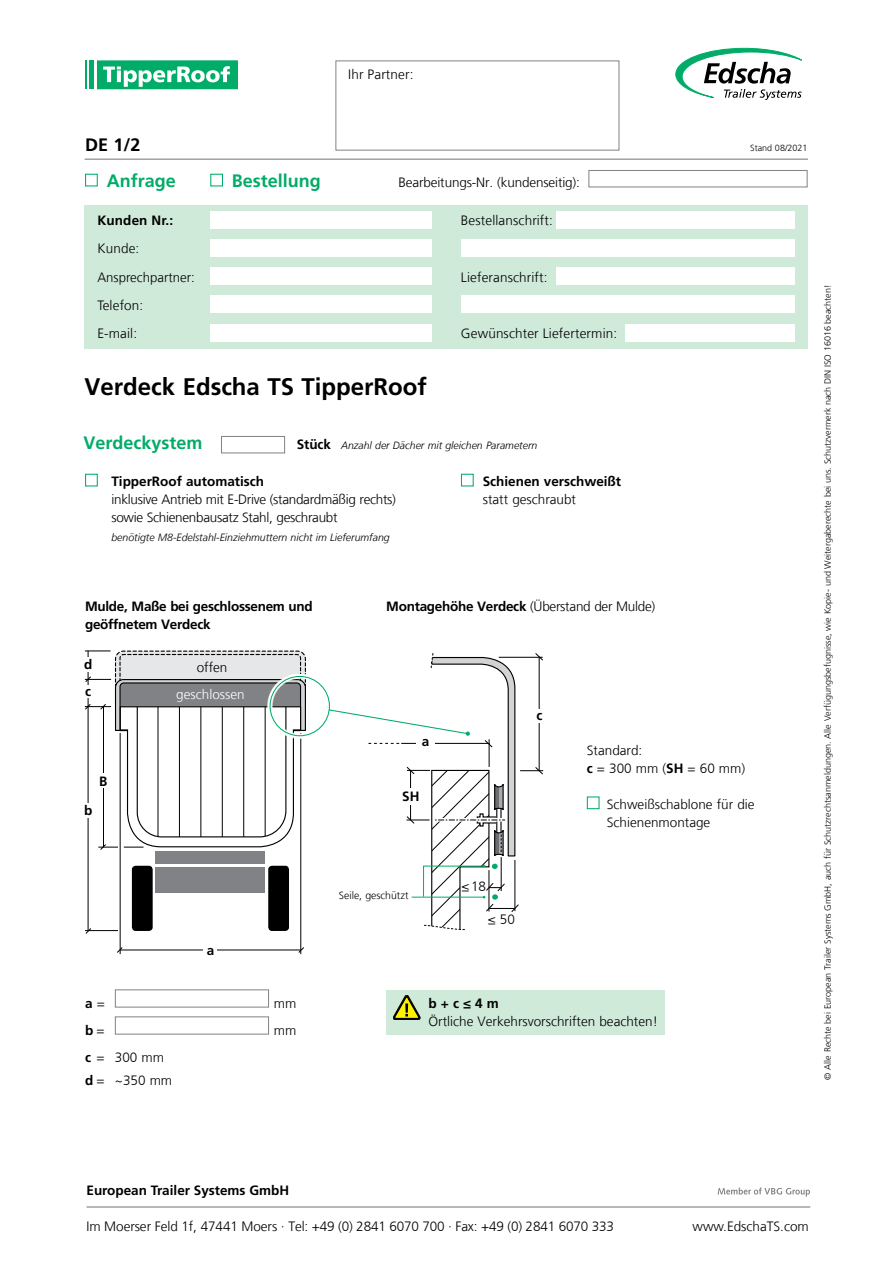
<style>
.page{position:relative;width:893px;height:1263px;background:#fff}
.page>*{position:absolute;margin:0;border:0;box-sizing:border-box;transform-origin:0 0}
.t1{font:700 24px "Frutiger LT Com";color:#000}
.t2{font:700 18px "Frutiger LT Com";color:#00ac67}
.t3{font:700 18px "Frutiger LT Com";color:#000}
.t4{font:300 13.5px/28.2px "Frutiger LT Com";color:#000}
.t5{font:300 13.5px/18px "Frutiger LT Com";letter-spacing:-.02em;color:#000}
.t6{font:700 13.5px/27px "Frutiger LT Com";color:#000}
.t7{font:700 13.5px/18px "Frutiger LT Com";letter-spacing:-.02em;color:#000}
.t8{font:300 13.5px "Frutiger LT Com";color:#fff}
.t9{font:italic 300 10.5px "Frutiger LT Com";color:#000}
.t10{font:300 10.5px "Frutiger LT Com";color:#000}
.t11{font:300 9px "Frutiger LT Com";color:#000}
.s1{font-weight:700;font-style:normal;font-size:13.5px}
.s2{font-weight:700}
.s3{font-weight:300}
</style>
<div class="page">
<hr style="left:87px;top:1206px;width:723px;height:1px;background:#808285">
<svg style="left:718px;top:1187px;width:92px;height:10px"></svg>
<div style="left:85px;top:205px;width:723px;height:144px;background:#d0eada"></div>
<svg style="left:675px;top:47px;width:127px;height:53px"></svg>
<div style="left:210px;top:211px;width:221px;height:17px;background:#fff"></div>
<div style="left:210px;top:239px;width:221px;height:17px;background:#fff"></div>
<div style="left:210px;top:296px;width:221px;height:17px;background:#fff"></div>
<div style="left:210px;top:324px;width:221px;height:17px;background:#fff"></div>
<div style="left:210px;top:267px;width:221px;height:18px;background:#fff"></div>
<div style="left:557px;top:211px;width:238px;height:17px;background:#fff"></div>
<div style="left:461px;top:239px;width:334px;height:17px;background:#fff"></div>
<div style="left:461px;top:296px;width:334px;height:17px;background:#fff"></div>
<div style="left:626px;top:324px;width:169px;height:17px;background:#fff"></div>
<div style="left:557px;top:267px;width:238px;height:18px;background:#fff"></div>
<div style="left:588px;top:170px;width:219px;height:17px;border:1px solid #808285"></div>
<div style="left:335px;top:61px;width:284px;height:90px;border:1px solid #808285"></div>
<hr style="left:85px;top:159px;width:723px;height:1px;background:#808285">
<div style="left:221px;top:436px;width:64px;height:17px;border:1px solid #808285"></div>
<div style="left:97px;top:60px;width:141px;height:29px;background:#00ac67"></div>
<hr style="left:85px;top:60px;width:2px;height:29px;background:#00ac67">
<hr style="left:90px;top:60px;width:4px;height:29px;background:#00ac67">
<svg style="left:103px;top:66px;width:127px;height:21px"></svg>
<div style="left:461px;top:474px;width:13px;height:12px;border:1px solid #00ac67"></div>
<div style="left:587px;top:796px;width:13px;height:13px;border:1px solid #00ac67"></div>
<div style="left:85px;top:174px;width:13px;height:12px;border:1px solid #00ac67"></div>
<div style="left:210px;top:174px;width:13px;height:12px;border:1px solid #00ac67"></div>
<div style="left:386px;top:990px;width:278px;height:44px;background:#d0eada"></div>
<svg style="left:393px;top:995px;width:27px;height:25px"></svg>
<div style="left:132px;top:866px;width:21px;height:65px;background:#000;border-radius:4px"></div>
<div style="left:156px;top:867px;width:109px;height:26px;background:#808285"></div>
<div style="left:268px;top:866px;width:21px;height:65px;background:#000;border-radius:4px"></div>
<div style="left:156px;top:851px;width:109px;height:13px;background:#808285"></div>
<svg style="left:117px;top:946px;width:6px;height:7px"></svg>
<hr style="left:120px;top:733px;width:1px;height:221px;background:#000">
<hr style="left:300px;top:733px;width:1px;height:221px;background:#000">
<hr style="left:120px;top:949px;width:181px;height:1px;background:#000">
<svg style="left:298px;top:946px;width:6px;height:7px"></svg>
<div style="left:204px;top:945px;width:13px;height:10px;background:#fff"></div>
<hr style="left:85px;top:930px;width:33px;height:1px;background:#000">
<hr style="left:88px;top:651px;width:1px;height:279px;background:#000">
<svg style="left:85px;top:927px;width:7px;height:7px"></svg>
<div style="left:115px;top:989px;width:154px;height:18px;border:1px solid #808285"></div>
<div style="left:115px;top:1016px;width:154px;height:18px;border:1px solid #808285"></div>
<svg style="left:84px;top:650px;width:222px;height:201px"></svg>
<div style="left:97px;top:774px;width:12px;height:14px;background:#fff"></div>
<div style="left:85px;top:474px;width:13px;height:12px;border:1px solid #00ac67"></div>
<svg style="left:328px;top:653px;width:216px;height:278px"></svg>
<div style="left:416px;top:736px;width:19px;height:21px;background:#fff"></div>
<p class="t4" style="left:348px;top:60px;width:67px">Ihr Partner:</p>
<h2 class="t3" style="left:85px;top:134px;width:57px">DE 1/2</h2>
<h2 class="t2" style="left:107px;top:170px;width:71px">Anfrage</h2>
<h2 class="t2" style="left:232px;top:170px;width:91px">Bestellung</h2>
<p class="t6" style="left:97px;top:207px;width:77px">Kunden Nr.:</p>
<p class="t4" style="left:97px;top:235px;width:99px">Kunde:<br>Ansprechpartner:<br>Telefon:<br>E-mail:</p>
<p class="t4" style="left:398px;top:168px;width:183px">Bearbeitungs-Nr. (kundenseitig):</p>
<p class="t4" style="left:461px;top:206px;width:93px">Bestellanschrift:</p>
<p class="t4" style="left:461px;top:263px;width:88px">Lieferanschrift:</p>
<p class="t4" style="left:461px;top:319px;width:158px">Gewünschter Liefertermin:</p>
<h1 class="t1" style="left:85px;top:373px;width:344px">Verdeck Edscha TS TipperRoof</h1>
<p class="t9" style="left:297px;top:439px;width:242px"><span class="s1">Stück</span> Anzahl der Dächer mit gleichen Parametern</p>
<p class="t6" style="left:483px;top:468px;width:140px">Schienen verschweißt</p>
<p class="t4" style="left:483px;top:486px;width:95px">statt geschraubt</p>
<h2 class="t2" style="left:84px;top:432px;width:121px">Verdeckystem</h2>
<p class="t6" style="left:111px;top:468px;width:154px">TipperRoof automatisch</p>
<p class="t5" style="left:111px;top:491px;width:286px">inklusive Antrieb mit E-Drive (standardmäßig rechts) sowie Schienenbausatz Stahl, geschraubt</p>
<p class="t9" style="left:111px;top:531px;width:280px">benötigte M8-Edelstahl-Einziehmuttern nicht im Lieferumfang</p>
<p class="t7" style="left:85px;top:598px;width:229px">Mulde, Maße bei geschlossenem und geöffnetem Verdeck</p>
<p class="t6" style="left:84px;top:651px;width:10px">d</p>
<p class="t6" style="left:85px;top:678px;width:7px">c</p>
<p class="t4" style="left:197px;top:653px;width:32px">offen</p>
<p class="t8" style="left:176px;top:686px;width:70px">geschlossen</p>
<p class="t5" style="left:386px;top:598px;width:271px"><span class="s2">Montagehöhe Verdeck</span> (Überstand der Mulde)</p>
<p class="t6" style="left:422px;top:728px;width:9px">a</p>
<p class="t6" style="left:536px;top:701px;width:7px">c</p>
<p class="t4" style="left:587px;top:736px;width:57px">Standard:</p>
<p class="t11" style="left:750px;top:142px;width:59px">Stand 08/2021</p>
<p class="t6" style="left:84px;top:797px;width:10px">b</p>
<p class="t6" style="left:99px;top:768px;width:10px">B</p>
<p class="t6" style="left:85px;top:989px;width:21px">a <span class="s3">= </span>b<span class="s3">=</span></p>
<p class="t6" style="left:85px;top:1045px;width:21px;line-height:23.1px">c <span class="s3">= </span>d<span class="s3">=</span></p>
<p class="t4" style="left:115px;top:1045px;width:59px;line-height:23.1px">300 mm ~350 mm</p>
<p class="t6" style="left:207px;top:937px;width:9px">a</p>
<p class="t4" style="left:274px;top:989px;width:24px;line-height:27px">mm mm</p>
<p class="t6" style="left:402px;top:783px;width:19px">SH</p>
<p class="t10" style="left:339px;top:890px;width:71px">Seile, geschützt</p>
<p class="t4" style="left:461px;top:872px;width:26px">≤18</p>
<p class="t4" style="left:488px;top:905px;width:29px">≤ 50</p>
<p class="t4" style="left:587px;top:754px;width:160px"><span class="s2">c</span> = 300 mm (<span class="s2">SH</span> = 60 mm)</p>
<p class="t4" style="left:607px;top:796px;width:149px;line-height:18px">Schweißschablone für die<br>Schienenmontage</p>
<p class="t6" style="left:428px;top:990px;width:72px">b + c ≤ 4 m</p>
<p class="t4" style="left:428px;top:1008px;width:231px">Örtliche Verkehrsvorschriften beachten!</p>
<p class="t11" style="left:822px;top:1079px;width:796px;rotate:-90deg">© Alle Rechte bei European Trailer Systems GmbH, auch für Schutzrechtsanmeldungen. Alle Verfügungsbefugnisse, wie Kopie- und Weitergaberechte bei uns. Schutzvermerk nach DIN ISO 16016 beachten!</p>
<p class="t6" style="left:87px;top:1177px;width:204px">European Trailer Systems GmbH</p>
<p class="t4" style="left:87px;top:1212px;width:529px">Im Moerser Feld 1f, 47441 Moers · Tel: +49 (0) 2841 6070 700 · Fax: +49 (0) 2841 6070 333</p>
<p class="t4" style="left:692px;top:1212px;width:118px">www.EdschaTS.com</p>
</div>
